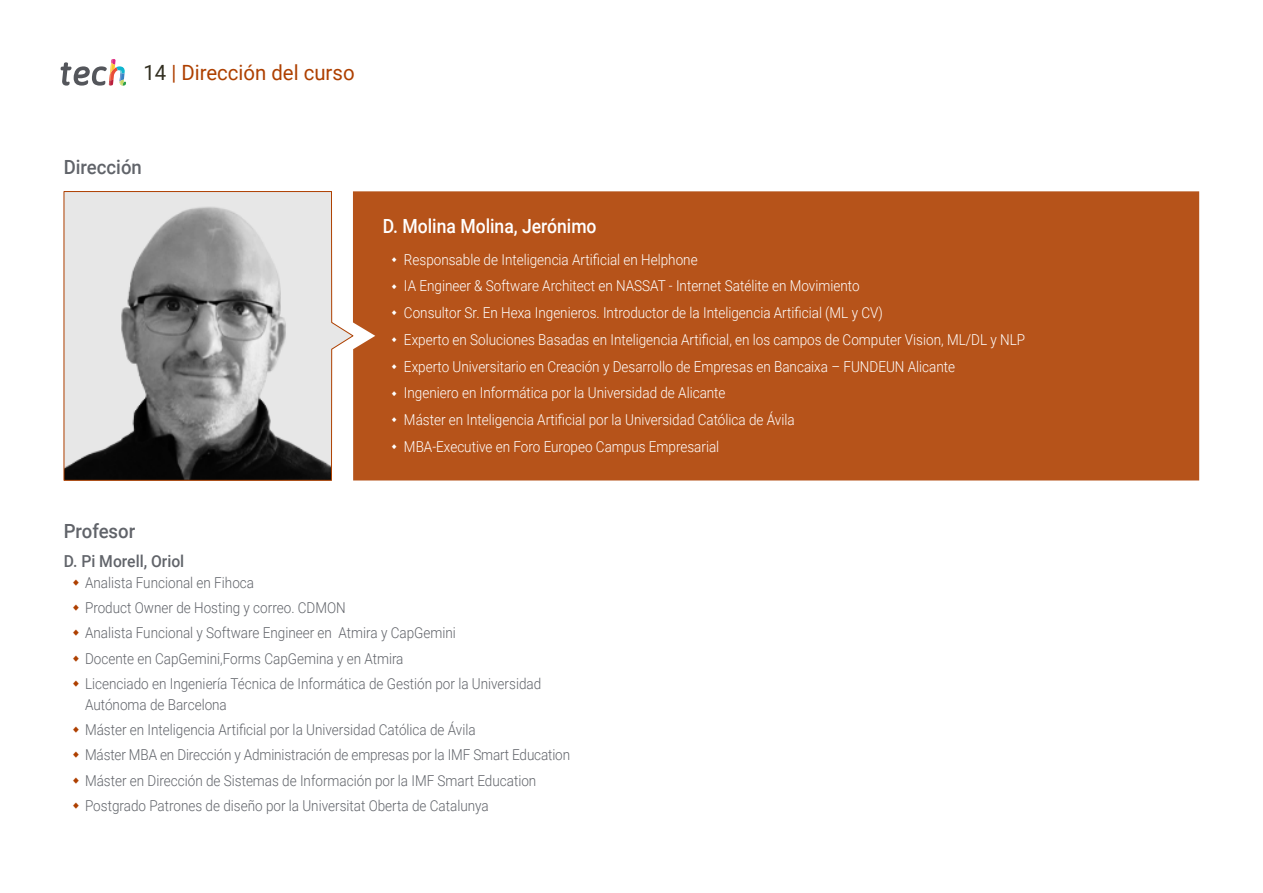
<style>
.page{position:relative;width:1263px;height:893px;background:#fff}
.page>*{position:absolute;margin:0;border:0;box-sizing:border-box;transform-origin:0 0}
.t1{font:21px "Roboto";color:#ae4000}
.t2{font:500 19.5px "Roboto";color:#fff;scale:.9 1}
.t3{font:500 19.5px "Roboto";color:#61646a;scale:.95 1}
.t4{font:500 16.5px "Roboto";color:#61646a;scale:.95 1}
.t5{font:300 15px/26.7px "Roboto";color:#fff;scale:.9 1}
.t6{font:300 15px/25.2px "Roboto";color:#61646a;scale:.9 1}
.s1{color:#312e20}
</style>
<div class="page">
<svg style="left:61px;top:59px;width:65px;height:27px"></svg>
<div style="left:354px;top:191px;width:845px;height:289px;background:#b6531a"></div>
<svg style="left:64px;top:191px;width:290px;height:290px;background:#adacab"></svg>
<svg style="left:392px;top:257px;width:5px;height:5px"></svg>
<svg style="left:392px;top:284px;width:5px;height:5px"></svg>
<svg style="left:392px;top:310px;width:5px;height:5px"></svg>
<svg style="left:392px;top:337px;width:5px;height:5px"></svg>
<svg style="left:392px;top:364px;width:5px;height:5px"></svg>
<svg style="left:392px;top:391px;width:5px;height:5px"></svg>
<svg style="left:392px;top:417px;width:5px;height:5px"></svg>
<svg style="left:392px;top:444px;width:5px;height:5px"></svg>
<h1 class="t1" style="left:144px;top:57px;width:213px"><span class="s1">14</span> | Dirección del curso</h1>
<h2 class="t3" style="left:64px;top:154px;width:84px">Dirección</h2>
<h2 class="t3" style="left:64px;top:517px;width:77px">Profesor</h2>
<h2 class="t2" style="left:383px;top:212px;width:239px">D. Molina Molina, Jerónimo</h2>
<p class="t5" style="left:404px;top:245px;width:692px">Responsable de Inteligencia Artificial en Helphone<br>IA Engineer &amp; Software Architect en NASSAT - Internet Satélite en Movimiento<br>Consultor Sr. En Hexa Ingenieros. Introductor de la Inteligencia Artificial (ML y CV)<br>Experto en Soluciones Basadas en Inteligencia Artificial, en los campos de Computer Vision, ML/DL y NLP Experto Universitario en Creación y Desarrollo de Empresas en Bancaixa – FUNDEUN Alicante<br>Ingeniero en Informática por la Universidad de Alicante<br>Máster en Inteligencia Artificial por la Universidad Católica de Ávila<br>MBA-Executive en Foro Europeo Campus Empresarial</p>
<p class="t4" style="left:64px;top:550px;width:128px">D. Pi Morell, Oriol</p>
<p class="t6" style="left:85px;top:569px;width:508px">Analista Funcional en Fihoca<br>Product Owner de Hosting y correo. CDMON<br>Analista Funcional y Software Engineer en Atmira y CapGemini<br>Docente en CapGemini,Forms CapGemina y en Atmira<br>Licenciado en Ingeniería Técnica de Informática de Gestión por la Universidad</p>
<p class="t6" style="left:85px;top:691px;width:540px">Autónoma de Barcelona<br>Máster en Inteligencia Artificial por la Universidad Católica de Ávila<br>Máster MBA en Dirección y Administración de empresas por la IMF Smart Education Máster en Dirección de Sistemas de Información por la IMF Smart Education Postgrado Patrones de diseño por la Universitat Oberta de Catalunya</p>
</div>
